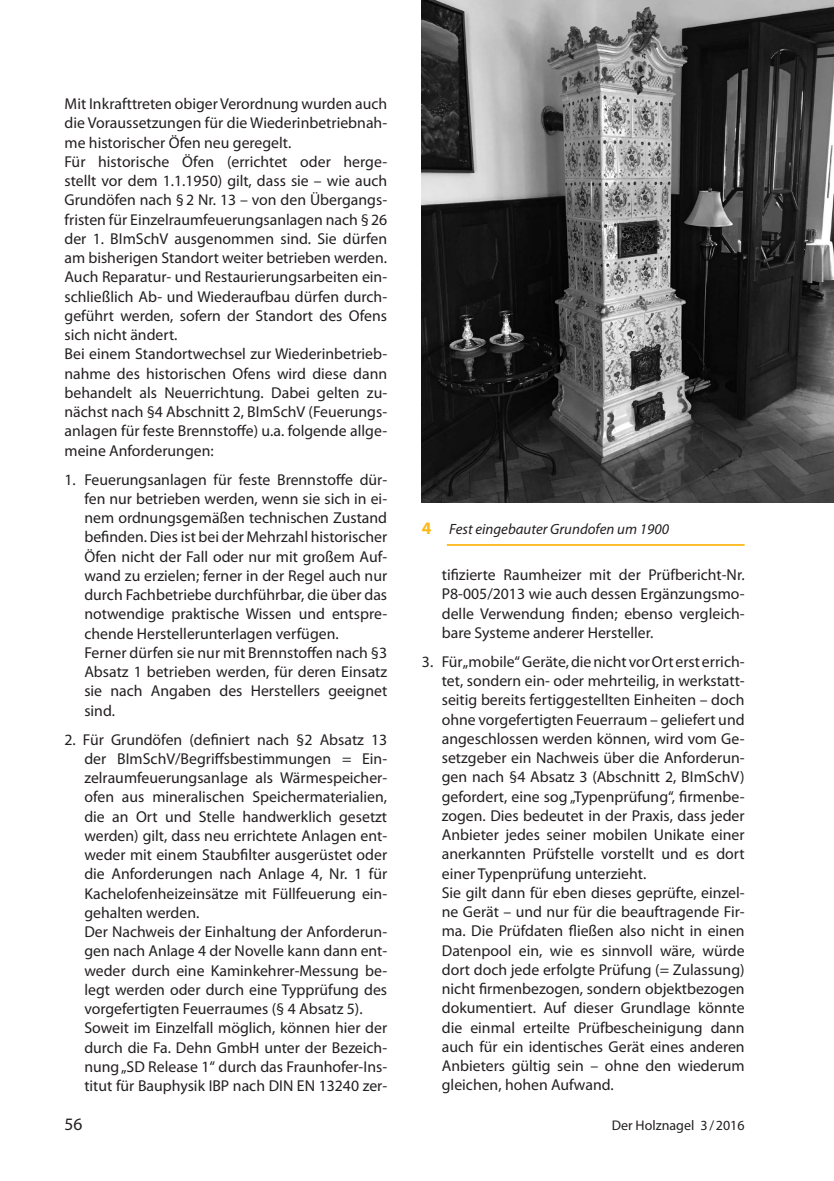
<style>
.page{position:relative;width:834px;height:1181px;background:#fff}
.page>*{position:absolute;margin:0;border:0;box-sizing:border-box;transform-origin:0 0}
.t1{font:17.5px "Myriad Pro";color:#231f20}
.t2{font:15.75px/19.2px "Myriad Pro";color:#231f20}
.t3{font:italic 14.88px "Myriad Pro";color:#231f20}
.t4{font:14px "Myriad Pro";color:#231f20}
.s1{font-weight:700;font-style:normal;font-size:17.5px;color:#fcb814}
</style>
<div class="page">
<img style="left:422px;top:0;width:411px;height:503px">
<hr style="left:446px;top:544px;width:298px;height:2px;background:#fcb814">
<p class="t2" style="left:64px;top:94px;width:324px">Mit Inkrafttreten obiger Verordnung wurden auch die Voraussetzungen für die Wiederinbetriebnah&shy;me historischer Öfen neu geregelt.<br>Für historische Öfen (errichtet oder herge&shy;stellt vor dem 1.1.1950) gilt, dass sie – wie auch Grundöfen nach §2 Nr. 13 – von den Übergangs&shy;fristen für Einzelraumfeuerungsanlagen nach §26 der 1. BImSchV ausgenommen sind. Sie dürfen am bisherigen Standort weiter betrieben werden.<br>Auch Reparatur- und Restaurierungsarbeiten ein&shy;schließlich Ab- und Wiederaufbau dürfen durch&shy;geführt werden, sofern der Standort des Ofens sich nicht ändert.<br>Bei einem Standortwechsel zur Wiederinbetrieb&shy;nahme des historischen Ofens wird diese dann behandelt als Neuerrichtung. Dabei gelten zu&shy;nächst nach §4 Abschnitt 2, BImSchV (Feuerungs&shy;anlagen für feste Brennstoffe) u.a. folgende allge&shy;meine Anforderungen:</p>
<p class="t2" style="left:84px;top:469px;width:304px;text-indent:-20px">1. Feuerungsanlagen für feste Brennstoffe dür&shy;fen nur betrieben werden, wenn sie sich in ei&shy;nem ordnungsgemäßen technischen Zustand befinden. Dies ist bei der Mehrzahl historischer Öfen nicht der Fall oder nur mit großem Auf&shy;wand zu erzielen; ferner in der Regel auch nur durch Fachbetriebe durchführbar, die über das notwendige praktische Wissen und entspre&shy;chende Herstellerunterlagen verfügen.<br>Ferner dürfen sie nur mit Brennstoffen nach §3<br>Absatz 1 betrieben werden, für deren Einsatz sie nach Angaben des Herstellers geeignet sind.</p>
<p class="t2" style="left:84px;top:729px;width:304px;text-indent:-20px">2. Für Grundöfen (definiert nach §2 Absatz 13 der BImSchV/Begriffsbestimmungen = Ein&shy;zelraumfeuerungsanlage als Wärmespeicher&shy;ofen aus mineralischen Speichermaterialien, die an Ort und Stelle handwerklich gesetzt werden) gilt, dass neu errichtete Anlagen ent&shy;weder mit einem Staubfilter ausgerüstet oder die Anforderungen nach Anlage 4, Nr. 1 für Kachelofenheizeinsätze mit Füllfeuerung ein&shy;gehalten werden.<br>Der Nachweis der Einhaltung der Anforderun&shy;gen nach Anlage 4 der Novelle kann dann ent&shy;weder durch eine Kaminkehrer-Messung be&shy;legt werden oder durch eine Typprüfung des vorgefertigten Feuerraumes (§ 4 Absatz 5).<br>Soweit im Einzelfall möglich, können hier der durch die Fa. Dehn GmbH unter der Bezeich&shy;nung „SD Release 1“ durch das Fraunhofer-Ins&shy;titut für Bauphysik IBP nach DIN EN 13240 zer-</p>
<p class="t3" style="left:422px;top:520px;width:248px"><span class="s1">4</span> Fest eingebauter Grundofen um 1900</p>
<p class="t2" style="left:442px;top:565px;width:304px;text-align:justify">tifizierte Raumheizer mit der Prüfbericht-Nr.<br>P8-005/2013 wie auch dessen Ergänzungsmo&shy;delle Verwendung finden; ebenso vergleich&shy;bare Systeme anderer Hersteller.</p>
<p class="t2" style="left:442px;top:651px;width:304px;text-indent:-20px">3. Für „mobile“ Geräte, die nicht vor Ort erst errich&shy;tet, sondern ein- oder mehrteilig, in werkstatt&shy;seitig bereits fertiggestellten Einheiten – doch ohne vorgefertigten Feuerraum – geliefert und angeschlossen werden können, wird vom Ge&shy;setzgeber ein Nachweis über die Anforderun&shy;gen nach §4 Absatz 3 (Abschnitt 2, BImSchV) gefordert, eine sog „Typenprüfung“, firmenbe&shy;zogen. Dies bedeutet in der Praxis, dass jeder Anbieter jedes seiner mobilen Unikate einer anerkannten Prüfstelle vorstellt und es dort einer Typenprüfung unterzieht.<br>Sie gilt dann für eben dieses geprüfte, einzel&shy;ne Gerät – und nur für die beauftragende Fir&shy;ma. Die Prüfdaten fließen also nicht in einen Datenpool ein, wie es sinnvoll wäre, würde dort doch jede erfolgte Prüfung (= Zulassung) nicht firmenbezogen, sondern objektbezogen dokumentiert. Auf dieser Grundlage könnte die einmal erteilte Prüfbescheinigung dann auch für ein identisches Gerät eines anderen Anbieters gültig sein – ohne den wiederum gleichen, hohen Aufwand.</p>
<p class="t1" style="left:64px;top:1113px;width:19px">56</p>
<p class="t4" style="left:611px;top:1116px;width:134px">Der Holznagel 3/2016</p>
</div>
